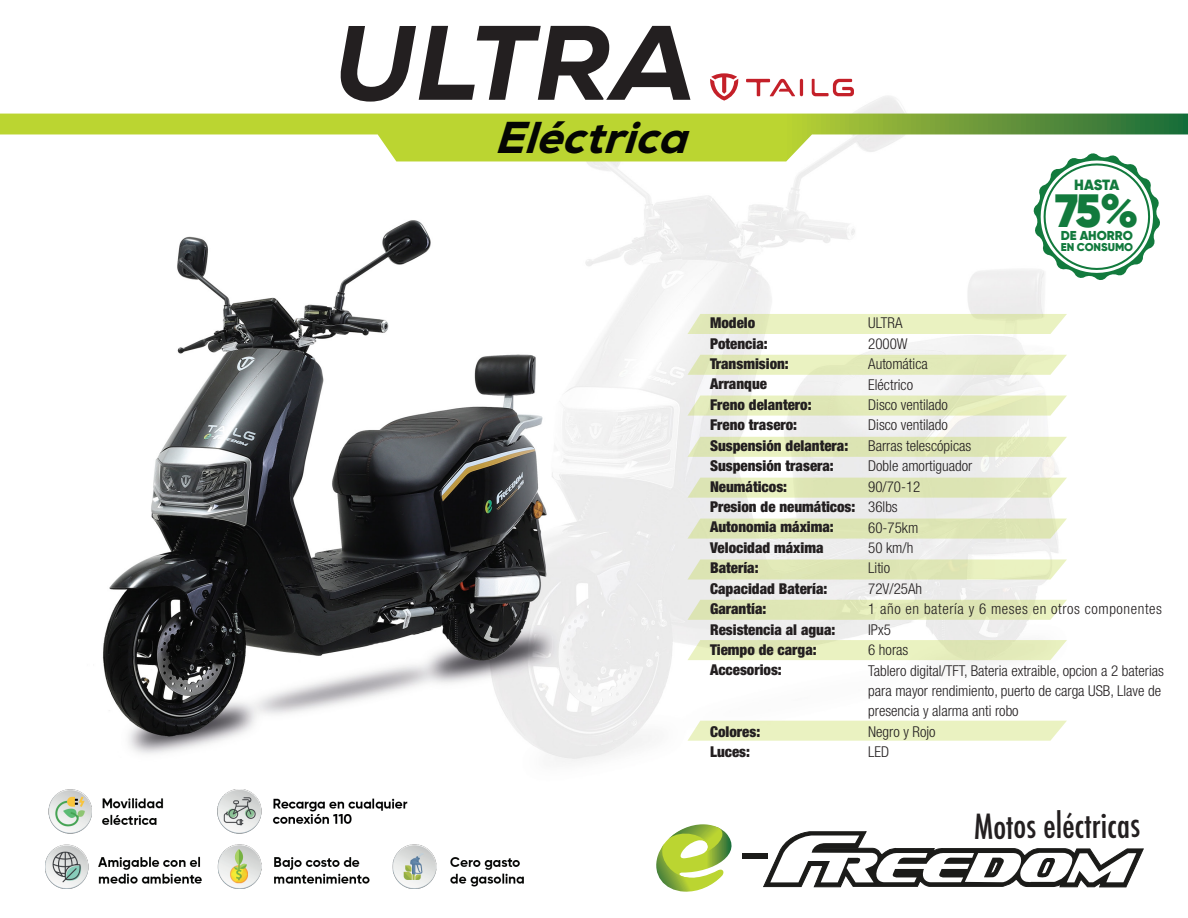
<style>
.page{position:relative;width:1188px;height:918px;background:#fff}
.page>*{position:absolute;margin:0;border:0;box-sizing:border-box;transform-origin:0 0}
.t1{font:italic 800 105.6px "Nexa";color:#231f20}
.t2{font:900 46.5px "Gilroy";color:#127a3d}
.t3{font:italic 800 44.55px "Nexa";color:#040503}
.t4{font:500 condensed 33.6px "Futura";color:#231f20}
.t5{font:300 condensed 15px/20.4px "Helvetica Neue LT Std";color:#231f20}
.t6{font:900 condensed 15px/20.4px "Helvetica Neue LT Std";color:#231f20}
.t7{font:900 14.7px "Gilroy";letter-spacing:-.02em;color:#127a3d}
.t8{font:900 12.9px "Gilroy";color:#127a3d}
.t9{font:900 11.25px "Gilroy";color:#127a3d}
</style>
<div class="page">
<img style="left:0;top:78px;width:1188px;height:806px">
<svg style="left:687px;top:314px;width:380px;height:20px"></svg>
<svg style="left:687px;top:355px;width:380px;height:20px"></svg>
<svg style="left:687px;top:396px;width:380px;height:20px"></svg>
<svg style="left:687px;top:437px;width:380px;height:20px"></svg>
<svg style="left:687px;top:478px;width:380px;height:20px"></svg>
<svg style="left:687px;top:519px;width:380px;height:20px"></svg>
<svg style="left:687px;top:559px;width:380px;height:21px"></svg>
<svg style="left:687px;top:600px;width:380px;height:20px"></svg>
<svg style="left:687px;top:640px;width:380px;height:20px"></svg>
<svg style="left:687px;top:721px;width:380px;height:20px"></svg>
<svg style="left:0;top:114px;width:1188px;height:47px"></svg>
<svg style="left:1033px;top:153px;width:128px;height:128px"></svg>
<svg style="left:746px;top:78px;width:49px;height:18px"></svg>
<hr style="left:800px;top:79px;width:3px;height:17px;background:#c42029;border-radius:2px">
<svg style="left:812px;top:79px;width:42px;height:17px"></svg>
<svg style="left:708px;top:73px;width:32px;height:28px"></svg>
<svg style="left:762px;top:831px;width:383px;height:57px"></svg>
<svg style="left:652px;top:824px;width:92px;height:68px"></svg>
<div style="left:742px;top:853px;width:25px;height:6px;background:#1b1b19"></div>
<img style="left:46px;top:789px;width:477px;height:100px">
<h1 class="t1" style="left:334px;top:-4px;width:363px">ULTRA</h1>
<h3 class="t3" style="left:494px;top:110px;width:210px">Eléctrica</h3>
<p class="t7" style="left:1074px;top:175px;width:46px">HASTA</p>
<h2 class="t2" style="left:1055px;top:182px;width:84px">75%</h2>
<p class="t8" style="left:1061px;top:227px;width:74px">DE AHORRO</p>
<p class="t9" style="left:1061px;top:239px;width:74px">EN CONSUMO</p>
<p class="t6" style="left:710px;top:312px;width:147px">Modelo<br>Potencia:<br>Transmision:<br>Arranque<br>Freno delantero:<br>Freno trasero:<br>Suspensión delantera:<br>Suspensión trasera:<br>Neumáticos:<br>Presion de neumáticos:<br>Autonomia máxima:<br>Velocidad máxima<br>Batería:<br>Capacidad Batería:<br>Garantía:<br>Resistencia al agua:<br>Tiempo de carga:<br>Accesorios:</p>
<p class="t6" style="left:710px;top:721px;width:52px">Colores:<br>Luces:</p>
<p class="t5" style="left:868px;top:313px;width:297px">ULTRA<br>2000W<br>Automática<br>Eléctrico<br>Disco ventilado<br>Disco ventilado<br>Barras telescópicas<br>Doble amortiguador<br>90/70-12<br>36lbs<br>60-75km<br>50 km/h<br>Litio<br>72V/25Ah<br>1 año en batería y 6 meses en otros componentes<br>IPx5<br>6 horas<br>Tablero digital/TFT, Bateria extraible, opcion a 2 baterias para mayor rendimiento, puerto de carga USB, Llave de presencia y alarma anti robo<br>Negro y Rojo<br>LED</p>
<h3 class="t4" style="left:974px;top:806px;width:168px;rotate:-1deg">Motos eléctricas</h3>
</div>
